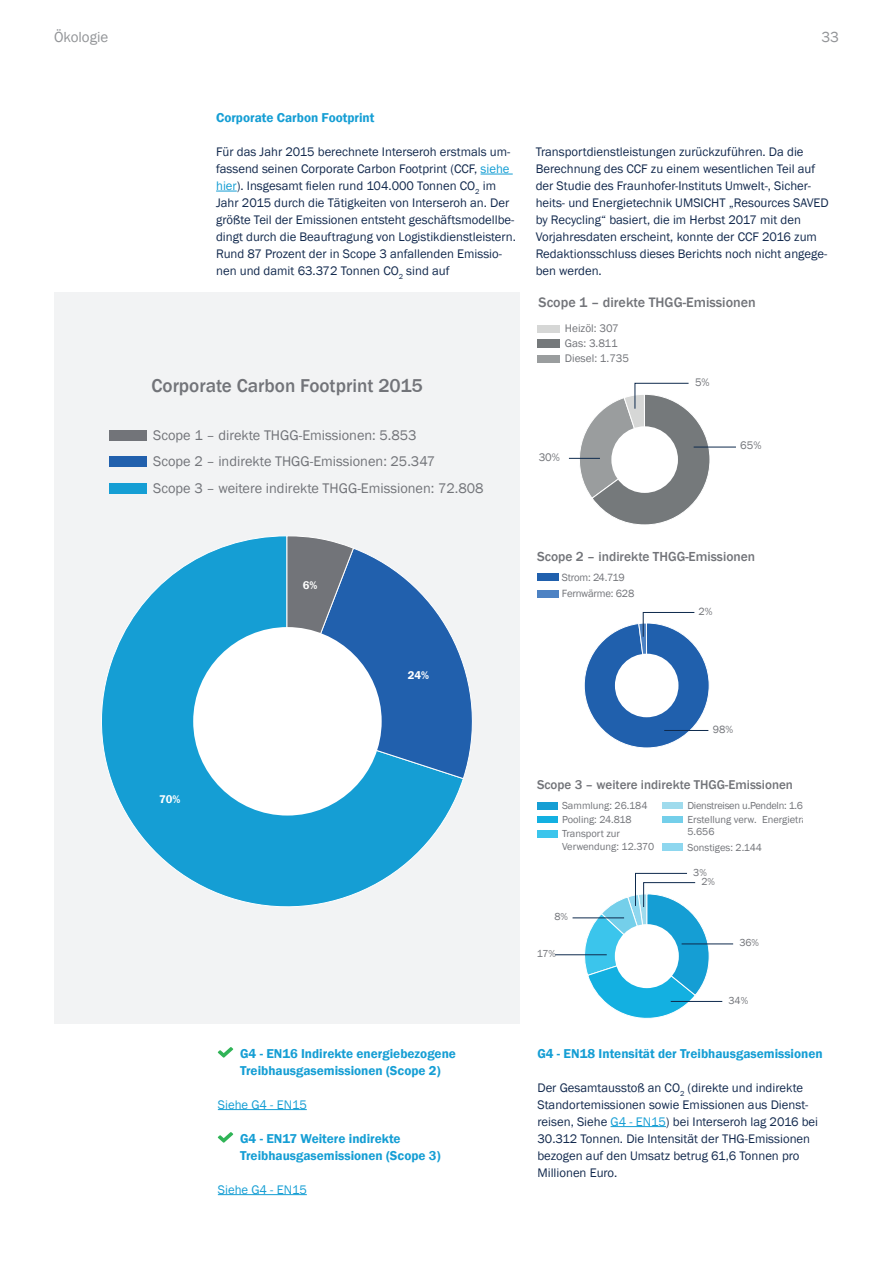
<style>
.page{position:relative;width:893px;height:1263px;background:#fff}
.page>*{position:absolute;margin:0;border:0;box-sizing:border-box;transform-origin:0 0}
.t1{font:500 19.2px "Franklin Gothic";color:#727479}
.t2{font:15px "Franklin Gothic";color:#939598}
.t3{font:14.4px/26.7px "Franklin Gothic";color:#727479}
.t4{font:500 14.1px "Franklin Gothic";color:#727479}
.t5{font:500 13.5px "Franklin Gothic";color:#727479}
.t6{font:600 13.2px/17px "Franklin Gothic";color:#159ed4}
.t7{font:500 13.05px "Franklin Gothic";color:#727479}
.t8{font:12.75px/17px "Franklin Gothic";color:#132a4e}
.t9{font:12.75px "Franklin Gothic";color:#159ed4}
.t10{font:600 11.55px "Franklin Gothic";color:#fff}
.t11{font:11.25px/15.1px "Franklin Gothic";color:#727479}
.t12{font:10.8px/16.4px "Franklin Gothic";letter-spacing:-.02em;color:#727479}
.t13{font:10.5px/12.6px "Franklin Gothic";color:#727479}
.t14{font:10.5px "Franklin Gothic";letter-spacing:-.025em;color:#727479}
.s1{color:#159ed4}
</style>
<div class="page">
<hr style="left:218px;top:1109px;width:89px;height:1px;background:#159ed4">
<hr style="left:218px;top:1194px;width:89px;height:1px;background:#159ed4">
<hr style="left:611px;top:1126px;width:55px;height:1px;background:#159ed4">
<div style="left:54px;top:292px;width:465px;height:731px;background:#f2f3f4"></div>
<svg style="left:218px;top:1047px;width:15px;height:10px"></svg>
<svg style="left:218px;top:1132px;width:15px;height:11px"></svg>
<div style="left:109px;top:430px;width:38px;height:10px;background:#727479"></div>
<div style="left:109px;top:457px;width:38px;height:10px;background:#2160ad"></div>
<div style="left:109px;top:483px;width:38px;height:11px;background:#159ed4"></div>
<svg style="left:101px;top:536px;width:362px;height:371px"></svg>
<svg style="left:355px;top:547px;width:117px;height:233px"></svg>
<svg style="left:286px;top:536px;width:69px;height:119px;background:#677990"></svg>
<div style="left:193px;top:627px;width:189px;height:188px;background:#fff;border-radius:50%"></div>
<div style="left:537px;top:325px;width:23px;height:7px;background:#d6d7d6"></div>
<div style="left:537px;top:339px;width:23px;height:8px;background:#75797b"></div>
<div style="left:537px;top:355px;width:23px;height:8px;background:#9a9d9e"></div>
<hr style="left:694px;top:447px;width:42px;height:1px;background:#0e2a4d">
<hr style="left:569px;top:458px;width:31px;height:1px;background:#0e2a4d">
<svg style="left:571px;top:383px;width:140px;height:142px"></svg>
<svg style="left:584px;top:612px;width:126px;height:136px"></svg>
<div style="left:537px;top:573px;width:22px;height:8px;background:#2060ad"></div>
<div style="left:537px;top:590px;width:22px;height:7px;background:#4d82c3"></div>
<div style="left:537px;top:802px;width:21px;height:7px;background:#159ed4"></div>
<div style="left:537px;top:831px;width:21px;height:7px;background:#3bc5ec"></div>
<div style="left:662px;top:844px;width:21px;height:7px;background:#8ed7ef"></div>
<div style="left:662px;top:802px;width:21px;height:7px;background:#9fdbed"></div>
<div style="left:662px;top:816px;width:21px;height:7px;background:#74cfea"></div>
<div style="left:537px;top:816px;width:21px;height:7px;background:#13b0e1"></div>
<hr style="left:682px;top:944px;width:51px;height:1px;background:#0e2a4d">
<hr style="left:671px;top:1001px;width:51px;height:1px;background:#0e2a4d">
<hr style="left:555px;top:954px;width:52px;height:1px;background:#0e2a4d">
<hr style="left:573px;top:918px;width:51px;height:1px;background:#0e2a4d">
<svg style="left:580px;top:873px;width:130px;height:146px"></svg>
<hr style="left:481px;top:174px;width:32px;height:1px;background:#159ed4">
<svg style="left:216px;top:191px;width:21px;height:1px"></svg>
<p class="t2" style="left:54px;top:28px;width:56px">Ökologie</p>
<p class="t2" style="left:821px;top:28px;width:19px">33</p>
<p class="t6" style="left:216px;top:109px;width:160px">Corporate Carbon Footprint</p>
<p class="t8" style="left:216px;top:144px;width:301px">Für das Jahr 2015 berechnete Interseroh erstmals um&shy;fassend seinen Corporate Carbon Footprint (CCF, <span class="s1">siehe hier</span>). Insgesamt fielen rund 104.000 Tonnen CO<sub>2</sub> im Jahr 2015 durch die Tätigkeiten von Interseroh an. Der größte Teil der Emissionen entsteht geschäftsmodellbe&shy;dingt durch die Beauftragung von Logistikdienstleistern.<br>Rund 87 Prozent der in Scope 3 anfallenden Emissio&shy;nen und damit 63.372 Tonnen CO<sub>2</sub> sind auf</p>
<h1 class="t1" style="left:152px;top:373px;width:273px">Corporate Carbon Footprint 2015</h1>
<p class="t3" style="left:153px;top:422px;width:332px">Scope 1 – direkte THGG-Emissionen: 5.853<br>Scope 2 – indirekte THGG-Emissionen: 25.347<br>Scope 3 – weitere indirekte THGG-Emissionen: 72.808</p>
<p class="t8" style="left:536px;top:144px;width:295px">Transportdienstleistungen zurückzuführen. Da die Berechnung des CCF zu einem wesentlichen Teil auf der Studie des Fraunhofer-Instituts Umwelt-, Sicher&shy;heits- und Energietechnik UMSICHT „Resources SAVED by Recycling“ basiert, die im Herbst 2017 mit den Vorjahresdaten erscheint, konnte der CCF 2016 zum Redaktionsschluss dieses Berichts noch nicht angege&shy;ben werden.</p>
<p class="t4" style="left:539px;top:294px;width:219px">Scope 1 – direkte THGG-Emissionen</p>
<p class="t11" style="left:565px;top:321px;width:66px">Heizöl: 307<br>Gas: 3.811<br>Diesel: 1.735</p>
<p class="t11" style="left:539px;top:449px;width:23px">30%</p>
<p class="t11" style="left:695px;top:374px;width:16px">5%</p>
<p class="t11" style="left:740px;top:438px;width:23px">65%</p>
<p class="t10" style="left:159px;top:792px;width:23px">70%</p>
<p class="t10" style="left:303px;top:578px;width:16px">6%</p>
<p class="t10" style="left:408px;top:668px;width:23px">24%</p>
<p class="t6" style="left:240px;top:1045px;width:217px">G4 - EN16 Indirekte energiebezogene<br>Treibhausgasemissionen (Scope 2)</p>
<p class="t9" style="left:218px;top:1096px;width:90px">Siehe G4 - EN15</p>
<p class="t6" style="left:240px;top:1130px;width:202px">G4 - EN17 Weitere indirekte<br>Treibhausgasemissionen (Scope 3)</p>
<p class="t9" style="left:218px;top:1181px;width:90px">Siehe G4 - EN15</p>
<p class="t5" style="left:537px;top:548px;width:219px">Scope 2 – indirekte THGG-Emissionen</p>
<p class="t12" style="left:562px;top:569px;width:74px">Strom: 24.719<br>Fernwärme: 628</p>
<p class="t12" style="left:698px;top:603px;width:16px">2%</p>
<p class="t12" style="left:713px;top:721px;width:22px">98%</p>
<p class="t7" style="left:537px;top:777px;width:257px">Scope 3 – weitere indirekte THGG-Emissionen</p>
<p class="t13" style="left:562px;top:799px;width:87px">Sammlung: 26.184</p>
<p class="t13" style="left:562px;top:828px;width:94px">Transport zur<br>Verwendung: 12.370</p>
<p class="t14" style="left:687px;top:799px;width:129px">Dienstreisen u.Pendeln: 1.636</p>
<p class="t13" style="left:687px;top:813px;width:138px">Erstellung verw. Energieträger:<br>5.656</p>
<p class="t13" style="left:562px;top:813px;width:71px">Pooling: 24.818</p>
<p class="t13" style="left:687px;top:841px;width:76px">Sonstiges: 2.144</p>
<p class="t13" style="left:554px;top:910px;width:15px">8%</p>
<p class="t13" style="left:537px;top:947px;width:21px">17%</p>
<p class="t13" style="left:693px;top:866px;width:15px">3%</p>
<p class="t13" style="left:701px;top:875px;width:15px">2%</p>
<p class="t13" style="left:739px;top:936px;width:21px">36%</p>
<p class="t13" style="left:728px;top:994px;width:21px">34%</p>
<p class="t6" style="left:537px;top:1045px;width:287px">G4 - EN18 Intensität der Treibhausgasemissionen</p>
<p class="t8" style="left:537px;top:1079px;width:282px">Der Gesamtausstoß an CO<sub>2</sub> (direkte und indirekte Standortemissionen sowie Emissionen aus Dienst&shy;reisen, Siehe <span class="s1">G4 - EN15</span>) bei Interseroh lag 2016 bei 30.312 Tonnen. Die Intensität der THG-Emissionen bezogen auf den Umsatz betrug 61,6 Tonnen pro Millionen Euro.</p>
</div>
